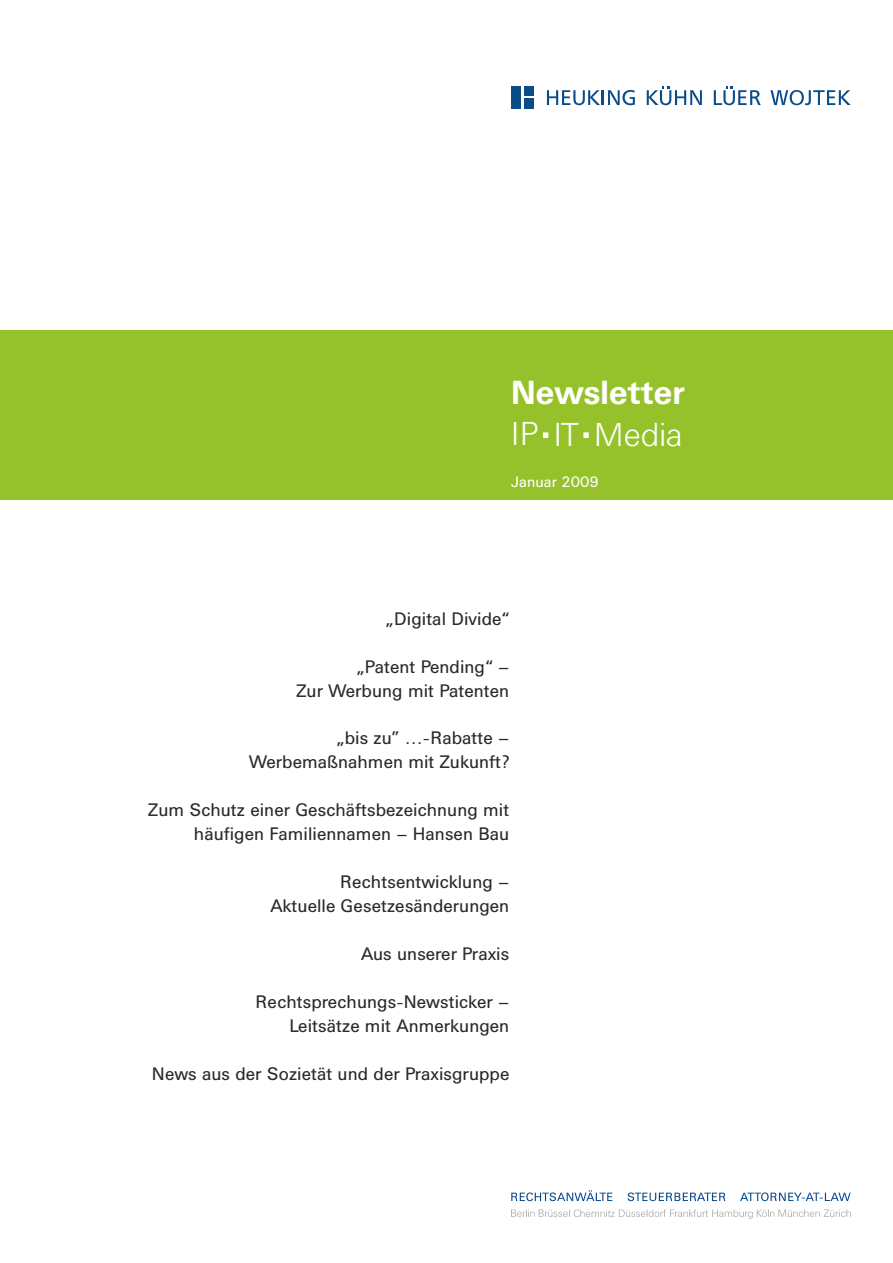
<style>
.page{position:relative;width:893px;height:1263px;background:#fff}
.page>*{position:absolute;margin:0;border:0;box-sizing:border-box;transform-origin:0 0}
.t1{font:300 32.85px "Univers BQ";color:#fffffe}
.t2{font:700 32.85px "Univers BQ";color:#fffffe}
.t3{font:18px/24px "Univers BQ";color:#292b2a;text-align:right}
.t4{font:15px "Univers BQ";color:#fffffe}
</style>
<div class="page">
<div style="left:0;top:330px;width:892px;height:170px;background:#95c22b"></div>
<svg style="left:543px;top:432px;width:5px;height:6px"></svg>
<svg style="left:583px;top:432px;width:5px;height:6px"></svg>
<div style="left:511px;top:86px;width:10px;height:23px;background:#0a4b8a"></div>
<div style="left:524px;top:86px;width:10px;height:10px;background:#0a4b8a"></div>
<div style="left:524px;top:99px;width:10px;height:10px;background:#0a4b8a"></div>
<svg style="left:646px;top:86px;width:56px;height:19px"></svg>
<svg style="left:770px;top:90px;width:80px;height:15px"></svg>
<svg style="left:547px;top:90px;width:88px;height:15px"></svg>
<svg style="left:713px;top:86px;width:47px;height:19px"></svg>
<svg style="left:511px;top:1190px;width:339px;height:11px"></svg>
<svg style="left:511px;top:1209px;width:339px;height:10px"></svg>
<h1 class="t2" style="left:511px;top:382px;width:175px">Newsletter</h1>
<h1 class="t1" style="left:511px;top:423px;width:173px">IP . IT . Media</h1>
<p class="t4" style="left:511px;top:476px;width:89px">Januar 2009</p>
<p class="t3" style="left:386px;top:608px;width:125px">„Digital Divide“</p>
<p class="t3" style="left:296px;top:656px;width:214px">„Patent Pending“ –<br>Zur Werbung mit Patenten</p>
<p class="t3" style="left:249px;top:728px;width:262px">„bis zu” …-Rabatte –<br>Werbemaßnahmen mit Zukunft?</p>
<p class="t3" style="left:148px;top:800px;width:362px">Zum Schutz einer Geschäftsbezeichnung mit häufigen Familiennamen – Hansen Bau</p>
<p class="t3" style="left:270px;top:871px;width:240px">Rechtsentwicklung –<br>Aktuelle Gesetzesänderungen</p>
<p class="t3" style="left:361px;top:943px;width:150px">Aus unserer Praxis</p>
<p class="t3" style="left:256px;top:991px;width:255px">Rechtsprechungs-Newsticker –<br>Leitsätze mit Anmerkungen</p>
<p class="t3" style="left:152px;top:1063px;width:359px">News aus der Sozietät und der Praxisgruppe</p>
</div>
